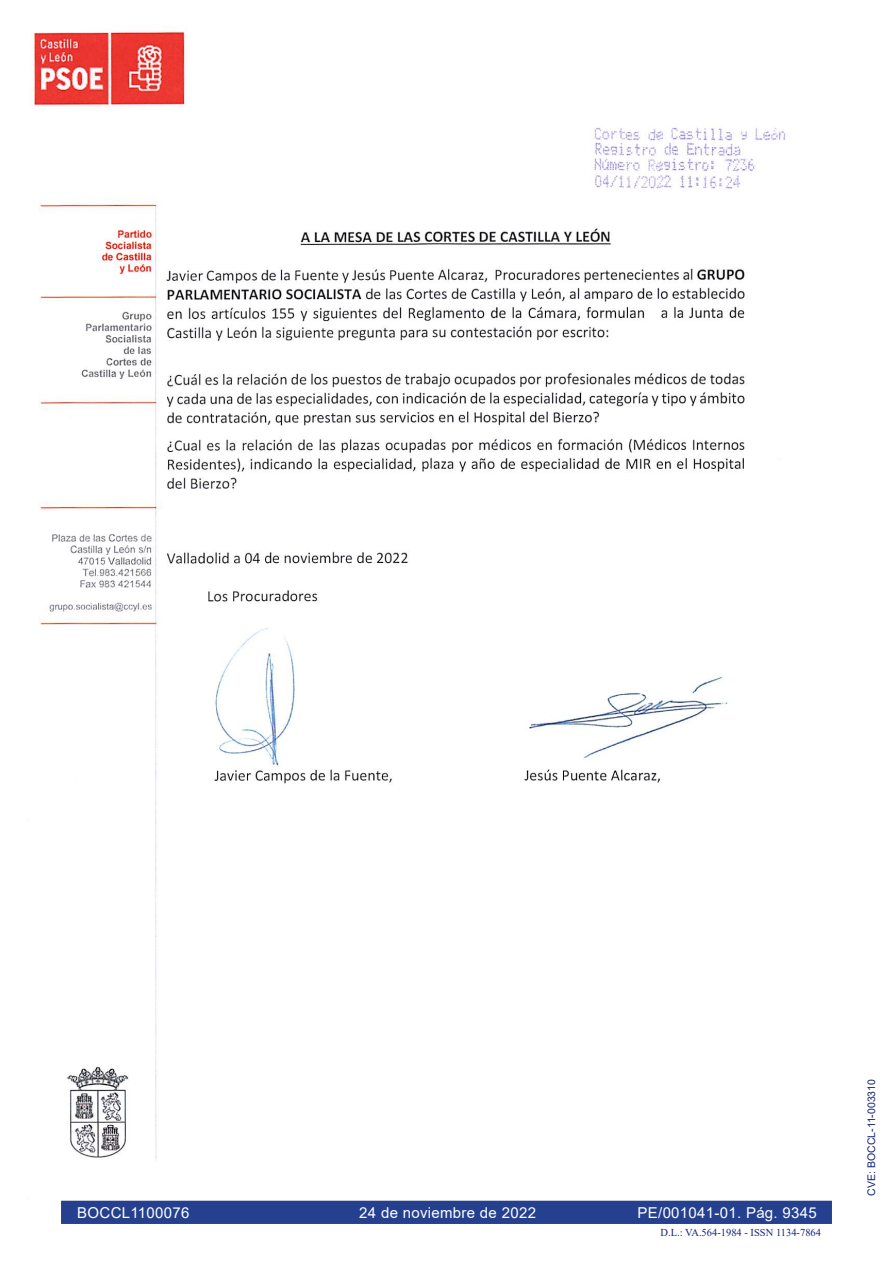
<style>
.page{position:relative;width:893px;height:1263px;background:#fff}
.page>*{position:absolute;margin:0;border:0;box-sizing:border-box;transform-origin:0 0}
.E_CVE{font:15px "Arial";letter-spacing:.02em;color:#fff}
.t1{font:10.5px "Times New Roman";color:#132477}
.t2{font:10.5px "Arial";color:#132477}
</style>
<div class="page">
<div style="left:60px;top:1200px;width:773px;height:25px;background:#25408f"></div>
<div style="left:60px;top:1199px;width:773px;height:26px;border:2px solid #fff"></div>
<img style="left:33px;top:31px;width:800px;height:1169px">
<p class="E_CVE" style="left:77px;top:1202px;width:114px">BOCCL1100076</p>
<p class="E_CVE" style="left:359px;top:1202px;width:178px">24 de noviembre de 2022</p>
<p class="E_CVE" style="left:638px;top:1202px;width:181px">PE/001041-01. Pág. 9345</p>
<p class="t1" style="left:661px;top:1225px;width:162px">D.L.: VA.564-1984 - ISSN 1134-7864</p>
<p class="t2" style="left:864px;top:1195px;width:118px;rotate:-90deg">CVE: BOCCL-11-003310</p>
</div>
